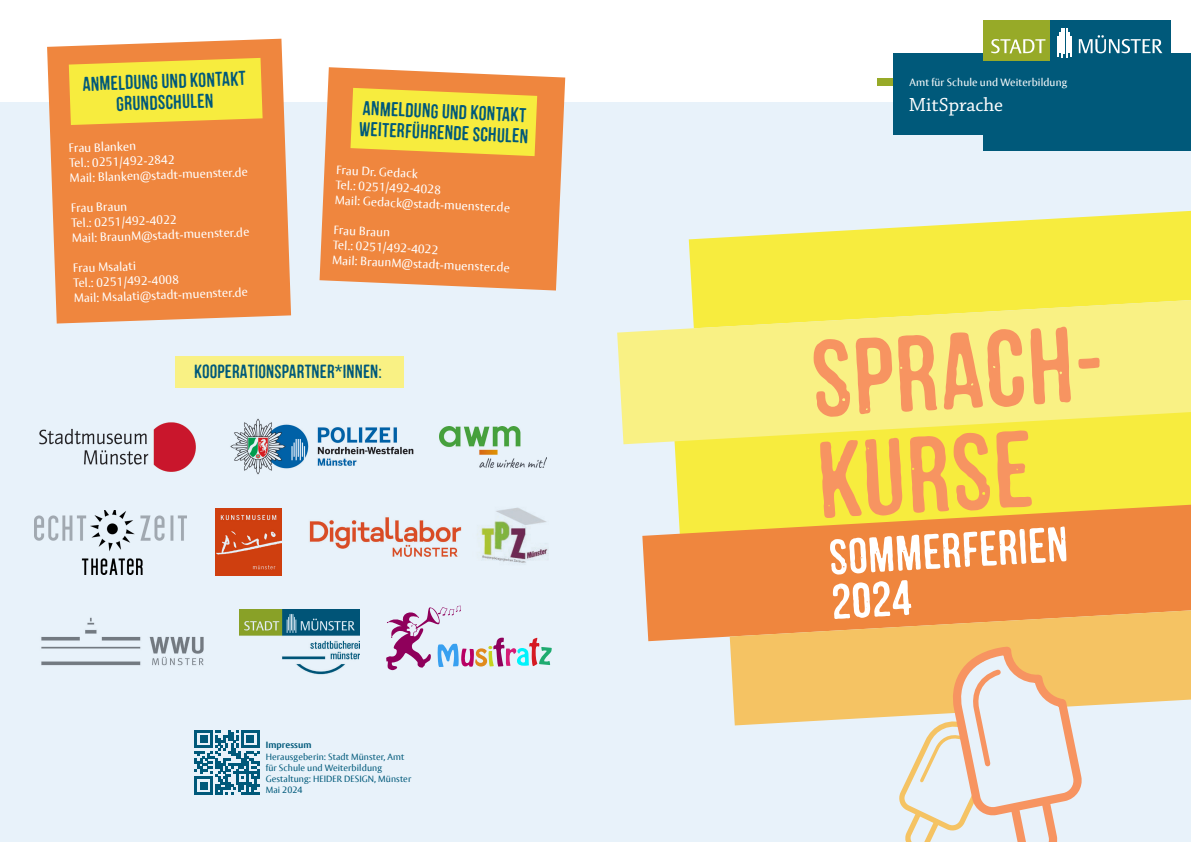
<style>
.page{position:relative;width:1191px;height:842px;background:#fff}
.page>*{position:absolute;margin:0;border:0;box-sizing:border-box;transform-origin:0 0}
.t1{font:108.4px "Mocha Mattari W01";color:#f79461}
.t2{font:49.5px "Mocha Mattari W01";color:#fff}
.t3{font:20px/21px "Mocha Mattari W01";color:#00597a;text-align:center}
.t4{font:20px "Chaparral Pro";color:#fff}
.t5{font:19px "Mocha Mattari W01";letter-spacing:.01em;color:#00597a}
.t6{font:12px "Vesta Pro";color:#fff}
.t7{font:10.5px "Vesta Pro";letter-spacing:.01em;color:#fff}
.t8{font:9px/11.2px "Vesta Pro";letter-spacing:.01em;color:#00597a}
.s1{font-weight:700}
</style>
<div class="page">
<div style="left:0;top:102px;width:1191px;height:740px;background:#e8f2fa"></div>
<div style="left:877px;top:78px;width:25px;height:8px;background:#97aa28"></div>
<div style="left:893px;top:53px;width:298px;height:82px;background:#00597a"></div>
<div style="left:983px;top:128px;width:208px;height:23px;background:#00597a"></div>
<div style="left:983px;top:21px;width:67px;height:40px;background:#97aa28"></div>
<div style="left:1050px;top:21px;width:120px;height:40px;background:#00597a"></div>
<svg style="left:1057px;top:28px;width:12px;height:29px"></svg>
<hr style="left:1070px;top:37px;width:2px;height:20px;background:#fff">
<svg style="left:991px;top:39px;width:54px;height:14px"></svg>
<svg style="left:1078px;top:35px;width:84px;height:18px"></svg>
<div style="left:175px;top:356px;width:228px;height:32px;background:#f9f184"></div>
<div style="left:674px;top:444px;width:517px;height:61px;background:#f7ec3e"></div>
<svg style="left:642px;top:505px;width:549px;height:136px;background:#ef9543"></svg>
<svg style="left:689px;top:211px;width:502px;height:89px;fill:#f7ec3e"></svg>
<svg style="left:729px;top:610px;width:462px;height:115px;background:#f2bd6a"></svg>
<svg style="left:617px;top:300px;width:574px;height:144px;background:#f8f07a"></svg>
<svg style="left:194px;top:730px;width:65px;height:65px"></svg>
<svg style="left:895px;top:642px;width:184px;height:200px"></svg>
<img style="left:34px;top:510px;width:153px;height:65px">
<img style="left:239px;top:609px;width:120px;height:66px">
<img style="left:215px;top:509px;width:67px;height:66px">
<img style="left:439px;top:427px;width:107px;height:40px">
<svg style="left:386px;top:606px;width:166px;height:64px"></svg>
<img style="left:230px;top:418px;width:184px;height:57px">
<img style="left:39px;top:422px;width:157px;height:50px">
<img style="left:480px;top:507px;width:69px;height:56px">
<img style="left:41px;top:617px;width:163px;height:49px">
<img style="left:309px;top:517px;width:169px;height:40px">
<svg style="left:319px;top:67px;width:246px;height:224px;background:#ef9252"></svg>
<svg style="left:350px;top:88px;width:187px;height:68px;background:#f5df3e"></svg>
<svg style="left:47px;top:39px;width:244px;height:285px;background:#ef8f4d"></svg>
<svg style="left:69px;top:58px;width:194px;height:67px;background:#f6e13e"></svg>
<p class="t3" style="left:82px;top:73px;width:165px;rotate:-2deg">ANMELDUNG UND KONTAKT<br>GRUNDSCHULEN</p>
<p class="t6" style="left:68px;top:141px;width:69px;rotate:-2deg">Frau Blanken</p>
<p class="t6" style="left:69px;top:156px;width:107px;rotate:-2deg">Tel.: 0251/492-2842</p>
<p class="t6" style="left:70px;top:171px;width:180px;rotate:-2deg">Mail: Blanken@stadt-muenster.de</p>
<p class="t6" style="left:71px;top:201px;width:58px;rotate:-2deg">Frau Braun</p>
<p class="t6" style="left:71px;top:216px;width:107px;rotate:-2deg">Tel.: 0251/492-4022</p>
<p class="t6" style="left:72px;top:231px;width:179px;rotate:-2deg">Mail: BraunM@stadt-muenster.de</p>
<p class="t6" style="left:73px;top:261px;width:65px;rotate:-2deg">Frau Msalati</p>
<p class="t6" style="left:73px;top:276px;width:107px;rotate:-2deg">Tel.: 0251/492-4008</p>
<p class="t6" style="left:74px;top:291px;width:175px;rotate:-2deg">Mail: Msalati@stadt-muenster.de</p>
<p class="t3" style="left:363px;top:96px;width:165px;rotate:3deg">ANMELDUNG UND KONTAKT</p>
<p class="t3" style="left:360px;top:117px;width:171px;rotate:3deg">WEITERFÜHRENDE SCHULEN</p>
<p class="t6" style="left:336px;top:163px;width:83px;rotate:2deg">Frau Dr. Gedack</p>
<p class="t6" style="left:336px;top:178px;width:107px;rotate:2deg">Tel.: 0251/492-4028</p>
<p class="t6" style="left:335px;top:194px;width:177px;rotate:2deg">Mail: Gedack@stadt-muenster.de</p>
<p class="t6" style="left:334px;top:223px;width:58px;rotate:2deg">Frau Braun</p>
<p class="t6" style="left:333px;top:238px;width:107px;rotate:2deg">Tel.: 0251/492-4022</p>
<p class="t6" style="left:332px;top:253px;width:179px;rotate:2deg">Mail: BraunM@stadt-muenster.de</p>
<p class="t5" style="left:194px;top:361px;width:189px">KOOPERATIONSPARTNER*INNEN:</p>
<p class="t8" style="left:266px;top:739px;width:140px"><span class="s1">Impressum<br></span>Herausgeberin: Stadt Münster, Amt für Schule und Weiterbildung</p>
<p class="t8" style="left:266px;top:773px;width:147px">Gestaltung: HEIDER DESIGN, Münster</p>
<p class="t8" style="left:266px;top:784px;width:38px">Mai 2024</p>
<p class="t7" style="left:909px;top:76px;width:159px">Amt für Schule und Weiterbildung</p>
<p class="t4" style="left:909px;top:94px;width:96px">MitSprache</p>
<p class="t1" style="left:808px;top:319px;width:319px;rotate:-3deg">SPRACH-</p>
<p class="t1" style="left:814px;top:421px;width:217px;rotate:-3deg">KURSE</p>
<p class="t2" style="left:827px;top:530px;width:241px;rotate:-3deg">SOMMERFERIEN</p>
<p class="t2" style="left:830px;top:575px;width:81px;rotate:-3deg">2024</p>
</div>
